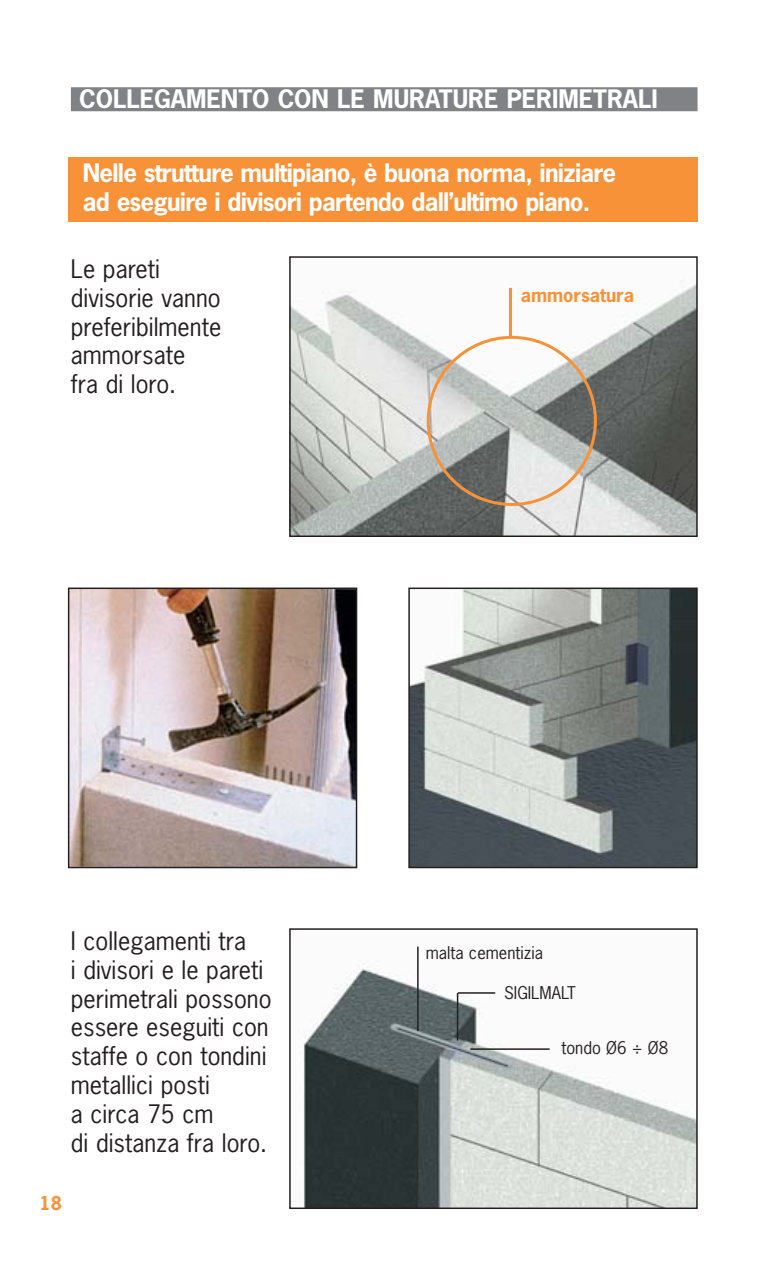
<style>
.page{position:relative;width:766px;height:1276px;background:#fff}
.page>*{position:absolute;margin:0;border:0;box-sizing:border-box;transform-origin:0 0}
.t1{font:24px/28.8px "News Gothic";color:#231f20}
.t2{font:700 24px/28.8px "News Gothic";letter-spacing:-.03em;color:#fff}
.t3{font:700 24px "News Gothic";color:#fff}
.t4{font:700 18px "News Gothic";color:#f79239}
.t5{font:16.5px "News Gothic";color:#231f20}
</style>
<div class="page">
<div style="left:68px;top:157px;width:629px;height:65px;background:#f79239"></div>
<img style="left:292px;top:281px;width:402px;height:253px">
<div style="left:289px;top:256px;width:408px;height:281px;border:2px solid #231f20"></div>
<div style="left:71px;top:87px;width:626px;height:24px;background:#808285"></div>
<img style="left:71px;top:590px;width:283px;height:275px">
<div style="left:68px;top:587px;width:289px;height:281px;border:2px solid #231f20"></div>
<img style="left:411px;top:590px;width:283px;height:275px">
<div style="left:408px;top:587px;width:289px;height:281px;border:2px solid #231f20"></div>
<img style="left:300px;top:946px;width:394px;height:260px">
<div style="left:289px;top:928px;width:408px;height:281px;border:2px solid #231f20"></div>
<svg style="left:426px;top:336px;width:170px;height:170px"></svg>
<hr style="left:509px;top:288px;width:3px;height:49px;background:#f79239">
<hr style="left:417px;top:946px;width:1px;height:85px;background:#231f20">
<hr style="left:456px;top:993px;width:2px;height:47px;background:#231f20">
<hr style="left:470px;top:1048px;width:79px;height:2px;background:#231f20">
<hr style="left:458px;top:992px;width:37px;height:1px;background:#231f20">
<p class="t3" style="left:79px;top:88px;width:580px">COLLEGAMENTO CON LE MURATURE PERIMETRALI</p>
<p class="t2" style="left:83px;top:160px;width:534px">Nelle strutture multipiano, è buona norma, iniziare ad eseguire i divisori partendo dall’ultimo piano.</p>
<p class="t1" style="left:71px;top:256px;width:152px">Le pareti divisorie vanno preferibilmente ammorsate<br>fra di loro.</p>
<p class="t4" style="left:520px;top:286px;width:115px">ammorsatura</p>
<p class="t1" style="left:71px;top:928px;width:202px">I collegamenti tra<br>i divisori e le pareti perimetrali possono essere eseguiti con staffe o con tondini metallici posti<br>a circa 75 cm<br>di distanza fra loro.</p>
<p class="t4" style="left:39px;top:1195px;width:24px">18</p>
<p class="t5" style="left:425px;top:944px;width:119px">malta cementizia</p>
<p class="t5" style="left:504px;top:985px;width:73px">SIGILMALT</p>
<p class="t5" style="left:561px;top:1040px;width:108px">tondo Ø6 ÷ Ø8</p>
</div>
